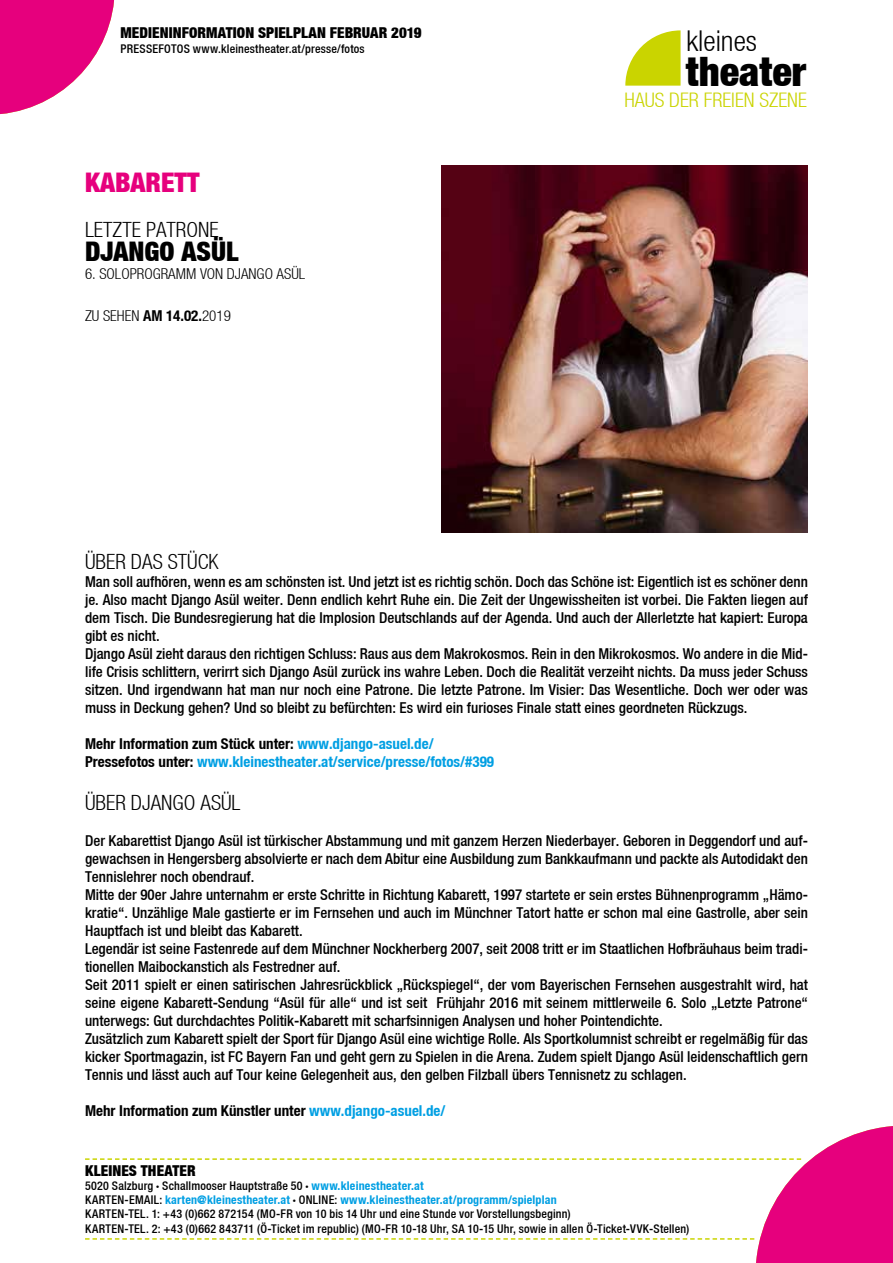
<style>
.page{position:relative;width:893px;height:1263px;background:#fff}
.page>*{position:absolute;margin:0;border:0;box-sizing:border-box;transform-origin:0 0}
.t1{font:40.5px "Helvetica Neue Black Cond";color:#000}
.t2{font:28.65px "Helvetica Neue Light Cond";color:#000}
.t3{font:27px "Helvetica Neue Black Cond";color:#000}
.t4{font:27px "Helvetica Neue Black Cond";color:#e6007d}
.t5{font:21px "Helvetica Neue Light Cond";color:#000}
.t6{font:20.1px "Helvetica Neue Light Cond";color:#cad400}
.t7{font:15px/18px "Helvetica Neue Medium Cond";color:#000}
.t8{font:15px/18px "Helvetica Neue Bold Cond";color:#009fe3}
.t9{font:15px "Helvetica Neue Black Cond";letter-spacing:.005em;color:#000}
.t10{font:15px "Helvetica Neue Bold Cond";color:#000}
.t11{font:15px "Helvetica Neue Light Cond";color:#000}
.t12{font:12px/14.2px "Helvetica Neue Medium Cond";letter-spacing:.015em;color:#000}
.t13{font:12px "Helvetica Neue Bold Cond";letter-spacing:.015em;color:#009fe3}
.s1{font-family:"Helvetica Neue Bold Cond"}
.s2{color:#000}
.s3{color:#009fe3}
.s4{font-family:"Helvetica Neue Black Cond"}
.s5{font-family:"Helvetica Neue Bold Cond";color:#009fe3}
.s6{font-family:"Helvetica Neue Medium Cond";color:#000}
.s7{font-family:"Helvetica Neue Black Cond";color:#000}
</style>
<div class="page">
<svg style="left:625px;top:30px;width:56px;height:56px"></svg>
<svg style="left:85px;top:1126px;width:808px;height:137px"></svg>
<svg style="left:0;top:0;width:114px;height:114px"></svg>
<img style="left:442px;top:166px;width:366px;height:366px">
<p class="t9" style="left:120px;top:24px;width:303px">MEDIENINFORMATION SPIELPLAN FEBRUAR 2019</p>
<p class="t12" style="left:120px;top:41px;width:246px">PRESSEFOTOS www.kleinestheater.at/presse/fotos</p>
<h3 class="t4" style="left:85px;top:166px;width:116px">KABARETT</h3>
<h3 class="t5" style="left:85px;top:217px;width:135px">LETZTE PATRONE</h3>
<h3 class="t3" style="left:85px;top:235px;width:155px">DJANGO ASÜL</h3>
<p class="t11" style="left:85px;top:265px;width:222px">6. SOLOPROGRAMM VON DJANGO ASÜL</p>
<p class="t11" style="left:85px;top:307px;width:147px">ZU SEHEN <span class="s1">AM 14.02.</span>2019</p>
<h2 class="t2" style="left:686px;top:25px;width:72px">kleines</h2>
<h1 class="t1" style="left:686px;top:46px;width:122px">theater</h1>
<h3 class="t6" style="left:624px;top:88px;width:184px">HAUS DER FREIEN SZENE</h3>
<h3 class="t5" style="left:85px;top:549px;width:135px">ÜBER DAS STÜCK</h3>
<p class="t7" style="left:85px;top:572px;width:724px">Man soll aufhören, wenn es am schönsten ist. Und jetzt ist es richtig schön. Doch das Schöne ist: Eigentlich ist es schöner denn je. Also macht Django Asül weiter. Denn endlich kehrt Ruhe ein. Die Zeit der Ungewissheiten ist vorbei. Die Fakten liegen auf dem Tisch. Die Bundesregierung hat die Implosion Deutschlands auf der Agenda. Und auch der Allerletzte hat kapiert: Europa gibt es nicht.<br>Django Asül zieht daraus den richtigen Schluss: Raus aus dem Makrokosmos. Rein in den Mikrokosmos. Wo andere in die Mid&shy;life Crisis schlittern, verirrt sich Django Asül zurück ins wahre Leben. Doch die Realität verzeiht nichts. Da muss jeder Schuss sitzen. Und irgendwann hat man nur noch eine Patrone. Die letzte Patrone. Im Visier: Das Wesentliche. Doch wer oder was muss in Deckung gehen? Und so bleibt zu befürchten: Es wird ein furioses Finale statt eines geordneten Rückzugs.</p>
<p class="t8" style="left:85px;top:734px;width:410px"><span class="s2">Mehr Information zum Stück unter:</span> www.django-asuel.de/<br><span class="s2">Pressefotos unter:</span> www.kleinestheater.at/service/presse/fotos/#399</p>
<h3 class="t5" style="left:85px;top:790px;width:157px">ÜBER DJANGO ASÜL</h3>
<p class="t7" style="left:85px;top:831px;width:724px">Der Kabarettist Django Asül ist türkischer Abstammung und mit ganzem Herzen Niederbayer. Geboren in Deggendorf und auf&shy;gewachsen in Hengersberg absolvierte er nach dem Abitur eine Ausbildung zum Bankkaufmann und packte als Autodidakt den Tennislehrer noch obendrauf.<br>Mitte der 90er Jahre unternahm er erste Schritte in Richtung Kabarett, 1997 startete er sein erstes Bühnenprogramm „Hämo&shy;kratie“. Unzählige Male gastierte er im Fernsehen und auch im Münchner Tatort hatte er schon mal eine Gastrolle, aber sein Hauptfach ist und bleibt das Kabarett.<br>Legendär ist seine Fastenrede auf dem Münchner Nockherberg 2007, seit 2008 tritt er im Staatlichen Hofbräuhaus beim tradi&shy;tionellen Maibockanstich als Festredner auf.<br>Seit 2011 spielt er einen satirischen Jahresrückblick „Rückspiegel“, der vom Bayerischen Fernsehen ausgestrahlt wird, hat seine eigene Kabarett-Sendung “Asül für alle“ und ist seit Frühjahr 2016 mit seinem mittlerweile 6. Solo „Letzte Patrone“ unterwegs: Gut durchdachtes Politik-Kabarett mit scharfsinnigen Analysen und hoher Pointendichte.<br>Zusätzlich zum Kabarett spielt der Sport für Django Asül eine wichtige Rolle. Als Sportkolumnist schreibt er regelmäßig für das kicker Sportmagazin, ist FC Bayern Fan und geht gern zu Spielen in die Arena. Zudem spielt Django Asül leidenschaftlich gern Tennis und lässt auch auf Tour keine Gelegenheit aus, den gelben Filzball übers Tennisnetz zu schlagen.</p>
<p class="t10" style="left:85px;top:1101px;width:362px">Mehr Information zum Künstler unter <span class="s3">www.django-asuel.de/</span></p>
<p class="t9" style="left:85px;top:1161px;width:112px">KLEINES THEATER</p>
<p class="t12" style="left:85px;top:1178px;width:340px">5020 Salzburg <span class="s4">·</span> Schallmooser Hauptstraße 50 <span class="s4">·</span> <span class="s5">www.kleinestheater.at</span></p>
<p class="t13" style="left:85px;top:1192px;width:473px"><span class="s6">KARTEN-EMAIL:</span> karten@kleinestheater.at <span class="s7">·</span> <span class="s6">ONLINE:</span> www.kleinestheater.at/programm/spielplan</p>
<p class="t12" style="left:85px;top:1207px;width:606px">KARTEN-TEL. 1: +43 (0)662 872154 (MO-FR von 10 bis 14 Uhr und eine Stunde vor Vorstellungsbeginn)<br>KARTEN-TEL. 2: +43 (0)662 843711 (Ö-Ticket im republic) (MO-FR 10-18 Uhr, SA 10-15 Uhr, sowie in allen Ö-Ticket-VVK-Stellen)</p>
</div>
